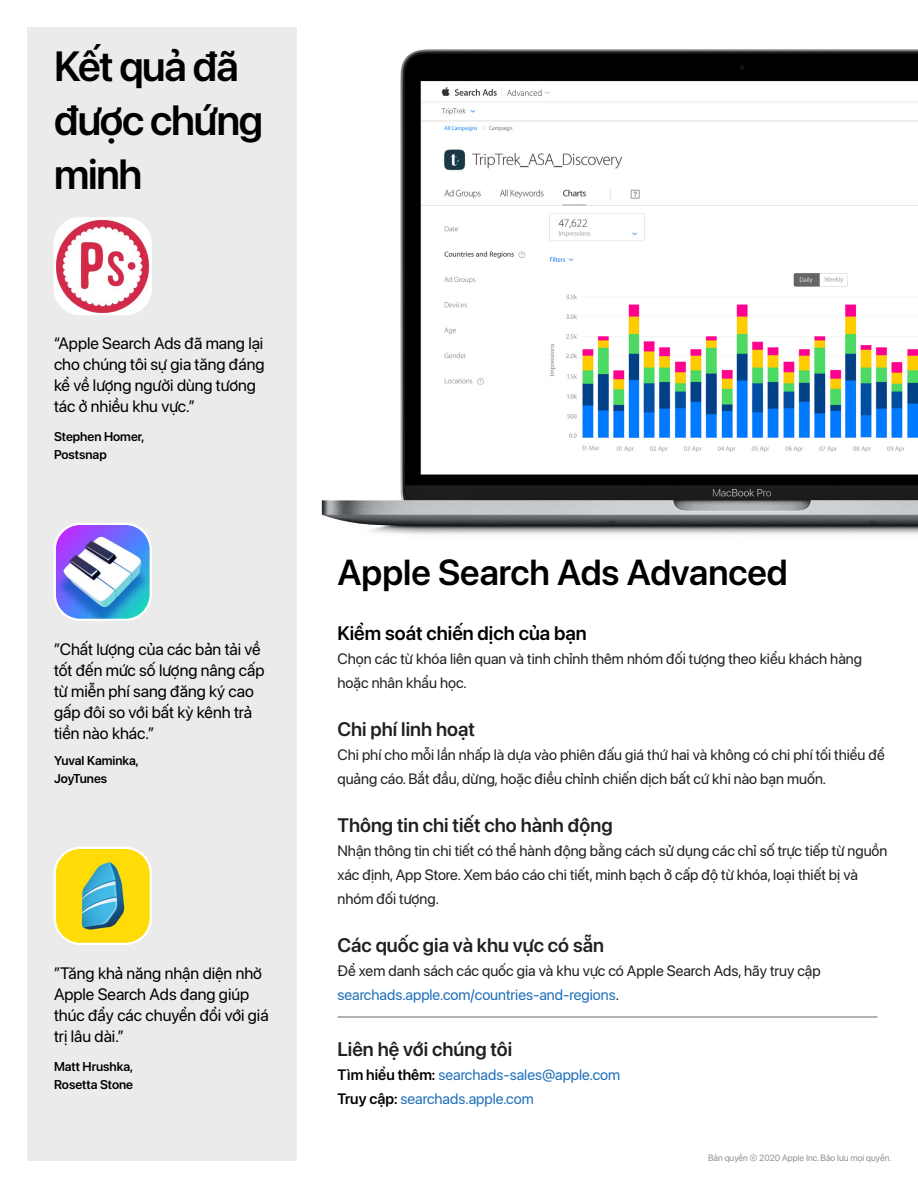
<style>
.page{position:relative;width:918px;height:1188px;background:#fff}
.page>*{position:absolute;margin:0;border:0;box-sizing:border-box;transform-origin:0 0}
.t1{font:600 42px/54px "SF Pro Display";letter-spacing:-.03em;color:#000}
.t2{font:600 36px "SF Pro Display";color:#000}
.t3{font:600 19.5px "SF Pro Display";color:#231f20}
.t4{font:600 19.5px "SF Pro Display";color:#000}
.t5{font:16.5px/21px "SF Pro Display";color:#000}
.t6{font:15px/24px "SF Pro Display";color:#231f20}
.t7{font:15px "SF Pro Display";color:#1f6fb8}
.t8{font:600 12.75px "SF Pro Display";color:#000}
.t9{font:9px "SF Pro Display";color:#938f8e}
.s1{color:#1f6fb8}
.s2{font-weight:600;color:#000}
</style>
<div class="page">
<img style="left:321px;top:49px;width:597px;height:486px">
<div style="left:27px;top:27px;width:270px;height:1134px;background:#ebebeb"></div>
<hr style="left:338px;top:1017px;width:540px;height:1px;background:#656767">
<img style="left:57px;top:220px;width:92px;height:92px">
<div style="left:54px;top:217px;width:98px;height:98px;border:2px solid #fff;border-radius:26px"></div>
<img style="left:57px;top:526px;width:92px;height:92px">
<div style="left:54px;top:523px;width:98px;height:98px;border:2px solid #fff;border-radius:26px"></div>
<img style="left:57px;top:850px;width:92px;height:92px">
<div style="left:54px;top:847px;width:98px;height:98px;border:2px solid #fff;border-radius:26px"></div>
<p class="t1" style="left:54px;top:40px;width:211px">Kết quả đã được chứng minh</p>
<p class="t5" style="left:54px;top:333px;width:212px">“Apple Search Ads đã mang lại cho chúng tôi sự gia tăng đáng kể về lượng người dùng tương tác ở nhiều khu vực.”</p>
<p class="t8" style="left:54px;top:429px;width:92px">Stephen Homer,</p>
<p class="t8" style="left:54px;top:447px;width:54px">Postsnap</p>
<p class="t5" style="left:54px;top:639px;width:212px">”Chất lượng của các bản tải về tốt đến mức số lượng nâng cấp từ miễn phí sang đăng ký cao gấp đôi so với bất kỳ kênh trả tiền nào khác.”</p>
<p class="t8" style="left:54px;top:753px;width:86px">Yuval Kaminka,</p>
<p class="t8" style="left:54px;top:771px;width:55px">JoyTunes</p>
<p class="t5" style="left:54px;top:963px;width:216px">”Tăng khả năng nhận diện nhờ<br>Apple Search Ads đang giúp thúc đẩy các chuyển đổi với giá trị lâu dài.”</p>
<p class="t8" style="left:54px;top:1059px;width:81px">Matt Hrushka,</p>
<p class="t8" style="left:54px;top:1077px;width:81px">Rosetta Stone</p>
<p class="t2" style="left:338px;top:552px;width:452px">Apple Search Ads Advanced</p>
<p class="t4" style="left:338px;top:621px;width:251px">Kiểm soát chiến dịch của bạn</p>
<p class="t6" style="left:338px;top:646px;width:526px">Chọn các từ khóa liên quan và tinh chỉnh thêm nhóm đối tượng theo kiểu khách hàng hoặc nhân khẩu học.</p>
<p class="t3" style="left:338px;top:717px;width:139px">Chi phí linh hoạt</p>
<p class="t6" style="left:338px;top:742px;width:549px">Chi phí cho mỗi lần nhấp là dựa vào phiên đấu giá thứ hai và không có chi phí tối thiểu để quảng cáo. Bắt đầu, dừng, hoặc điều chỉnh chiến dịch bất cứ khi nào bạn muốn.</p>
<p class="t3" style="left:338px;top:813px;width:277px">Thông tin chi tiết cho hành động</p>
<p class="t6" style="left:338px;top:838px;width:551px">Nhận thông tin chi tiết có thể hành động bằng cách sử dụng các chỉ số trực tiếp từ nguồn xác định, App Store. Xem báo cáo chi tiết, minh bạch ở cấp độ từ khóa, loại thiết bị và nhóm đối tượng.</p>
<p class="t3" style="left:338px;top:933px;width:268px">Các quốc gia và khu vực có sẵn</p>
<p class="t6" style="left:338px;top:958px;width:485px">Để xem danh sách các quốc gia và khu vực có Apple Search Ads, hãy truy cập <span class="s1">searchads.apple.com/countries-and-regions</span>.</p>
<p class="t3" style="left:338px;top:1038px;width:176px">Liên hệ với chúng tôi</p>
<p class="t7" style="left:338px;top:1066px;width:284px"><span class="s2">Tìm hiểu thêm:</span> searchads-sales@apple.com</p>
<p class="t7" style="left:338px;top:1090px;width:198px"><span class="s2">Truy cập:</span> searchads.apple.com</p>
<p class="t9" style="left:708px;top:1153px;width:185px">Bản quyền © 2020 Apple Inc. Bảo lưu mọi quyền.</p>
</div>
